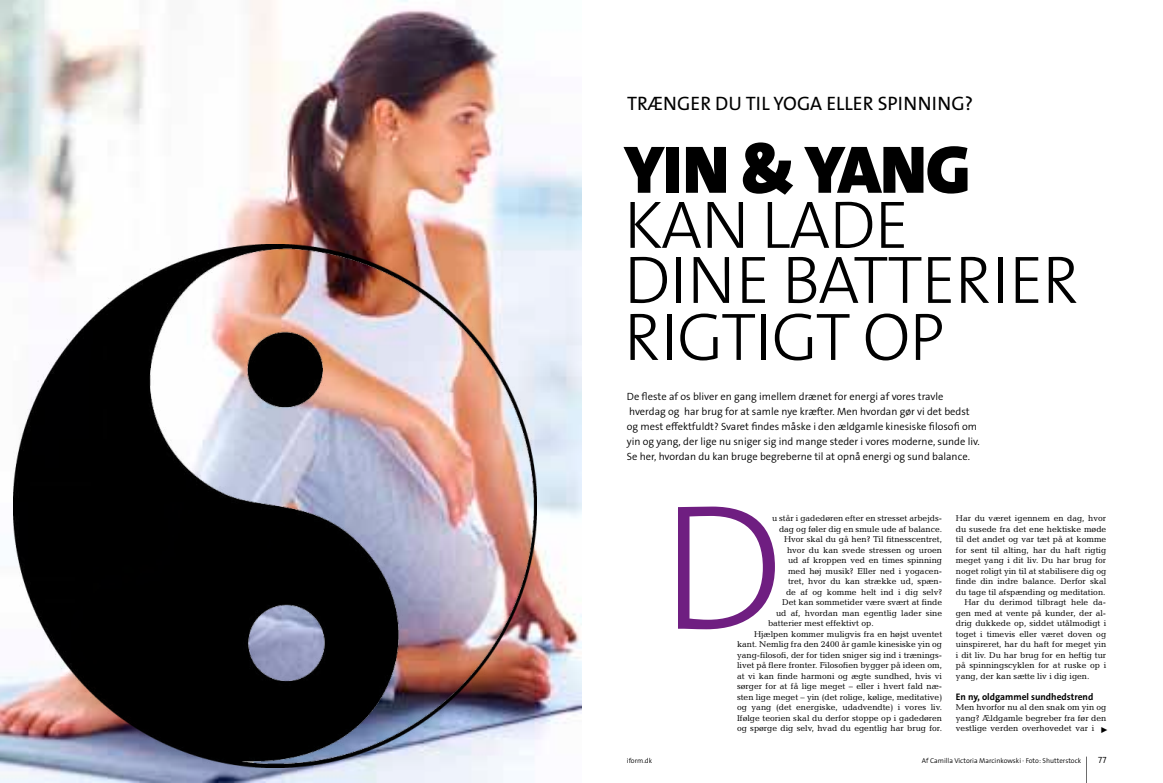
<style>
.page{position:relative;width:1163px;height:783px;background:#fff}
.page>*{position:absolute;margin:0;border:0;box-sizing:border-box;transform-origin:0 0}
.t1{font:300 180.1px "The Sans Os F";color:#6f1e81}
.t2{font:300 67.8px/56px "The Sans Os F";letter-spacing:-.015em;color:#000}
.t3{font:900 67.8px "The Sans Os F";letter-spacing:.015em;color:#000}
.t4{font:19.5px "The Sans Os F";letter-spacing:.005em;color:#000}
.t5{font:300 10.5px/15px "The Sans Os F";color:#000}
.t6{font:700 9.5px "The Sans Os F";color:#000}
.t7{font:300 9px "The Sans Os F";color:#000}
.t8{font:8.5px/10.5px "Candida Std";color:#000}
.t9{font:300 7px "The Sans Os F";color:#000}
.s1{font-family:"The Sans Os F";font-weight:300}
</style>
<div class="page">
<img style="left:0;top:0;width:581px;height:782px">
<img style="left:13px;top:244px;width:523px;height:523px">
<svg style="left:1086px;top:756px;width:1px;height:26px"></svg>
<h3 class="t4" style="left:627px;top:91px;width:348px">TRÆNGER DU TIL YOGA ELLER SPINNING?</h3>
<h2 class="t3" style="left:624px;top:126px;width:348px">YIN &amp; YANG</h2>
<h2 class="t2" style="left:624px;top:197px;width:456px">KAN LADE<br>DINE BATTERIER<br>RIGTIGT OP</h2>
<p class="t5" style="left:626px;top:389px;width:354px">De fleste af os bliver en gang imellem drænet for energi af vores travle hverdag og har brug for at samle nye kræfter. Men hvordan gør vi det bedst og mest effektfuldt? Svaret findes måske i den ældgamle kinesiske filosofi om yin og yang, der lige nu sniger sig ind mange steder i vores moderne, sunde liv.<br>Se her, hvordan du kan bruge begreberne til at opnå energi og sund balance.</p>
<h1 class="t1" style="left:660px;top:452px;width:125px">D</h1>
<p class="t8" style="left:772px;top:513px;width:171px">u står i gadedøren efter en stresset arbejds-</p>
<p class="t8" style="left:779px;top:523px;width:165px">dag og føler dig en smule ude af balance.</p>
<p class="t8" style="left:784px;top:534px;width:160px">Hvor skal du gå hen? Til fitnesscentret,</p>
<p class="t8" style="left:787px;top:544px;width:156px">hvor du kan svede stressen og uroen</p>
<p class="t8" style="left:788px;top:555px;width:156px">ud af kroppen ved en times spinning</p>
<p class="t8" style="left:788px;top:565px;width:156px">med høj musik? Eller ned i yogacen-</p>
<p class="t8" style="left:788px;top:576px;width:155px">tret, hvor du kan strække ud, spæn-</p>
<p class="t8" style="left:786px;top:586px;width:158px">de af og komme helt ind i dig selv?</p>
<p class="t8" style="left:782px;top:597px;width:161px">Det kan sommetider være svært at finde</p>
<p class="t8" style="left:776px;top:607px;width:167px">ud af, hvordan man egentlig lader sine</p>
<p class="t8" style="left:768px;top:618px;width:107px">batterier mest effektivt op.</p>
<p class="t8" style="left:754px;top:628px;width:190px">Hjælpen kommer muligvis fra en højst uventet</p>
<p class="t8" style="left:737px;top:638px;width:207px">kant. Nemlig fra den 2400 år gamle kinesiske yin og</p>
<p class="t8" style="left:737px;top:649px;width:206px">yang-filosofi, der for tiden sniger sig ind i trænings-</p>
<p class="t8" style="left:737px;top:659px;width:206px">livet på flere fronter. Filosofien bygger på ideen om,</p>
<p class="t8" style="left:737px;top:670px;width:207px">at vi kan finde harmoni og ægte sundhed, hvis vi</p>
<p class="t8" style="left:737px;top:680px;width:207px">sørger for at få lige meget – eller i hvert fald næ-</p>
<p class="t8" style="left:737px;top:691px;width:207px">sten lige meget – yin (det rolige, kølige, meditative)</p>
<p class="t8" style="left:737px;top:701px;width:207px">og yang (det energiske, udadvendte) i vores liv.</p>
<p class="t8" style="left:737px;top:712px;width:206px">Ifølge teorien skal du derfor stoppe op i gadedøren</p>
<p class="t8" style="left:737px;top:722px;width:207px">og spørge dig selv, hvad du egentlig har brug for.</p>
<p class="t8" style="left:955px;top:512px;width:152px">Har du været igennem en dag, hvor</p>
<p class="t8" style="left:955px;top:523px;width:152px">du susede fra det ene hektiske møde</p>
<p class="t8" style="left:955px;top:533px;width:152px">til det andet og var tæt på at komme</p>
<p class="t8" style="left:955px;top:544px;width:152px">for sent til alting, har du haft rigtig</p>
<p class="t8" style="left:955px;top:554px;width:152px">meget yang i dit liv. Du har brug for</p>
<p class="t8" style="left:955px;top:565px;width:152px">noget roligt yin til at stabilisere dig og</p>
<p class="t8" style="left:955px;top:575px;width:152px">finde din indre balance. Derfor skal</p>
<p class="t8" style="left:955px;top:586px;width:151px">du tage til afspænding og meditation.</p>
<p class="t8" style="left:964px;top:596px;width:143px">Har du derimod tilbragt hele da-</p>
<p class="t8" style="left:955px;top:607px;width:152px">gen med at vente på kunder, der al-</p>
<p class="t8" style="left:955px;top:617px;width:152px">drig dukkede op, siddet utålmodigt i</p>
<p class="t8" style="left:955px;top:628px;width:152px">toget i timevis eller været doven og</p>
<p class="t8" style="left:955px;top:638px;width:152px">uinspireret, har du haft for meget yin</p>
<p class="t8" style="left:955px;top:649px;width:152px">i dit liv. Du har brug for en heftig tur</p>
<p class="t8" style="left:955px;top:659px;width:152px">på spinningscyklen for at ruske op i</p>
<p class="t8" style="left:955px;top:670px;width:135px">yang, der kan sætte liv i dig igen.</p>
<p class="t6" style="left:955px;top:690px;width:139px">En ny, oldgammel sundhedstrend</p>
<p class="t8" style="left:955px;top:702px;width:154px">Men hvorfor nu al den snak om yin og yang? Ældgamle begreber fra før den vestlige verden overhovedet var i <span class="s1">►</span></p>
<p class="t9" style="left:626px;top:755px;width:27px">iform.dk</p>
<p class="t9" style="left:921px;top:755px;width:161px">Af Camilla Victoria Marcinkowski · Foto: Shutterstock</p>
<p class="t7" style="left:1097px;top:753px;width:10px">77</p>
</div>
